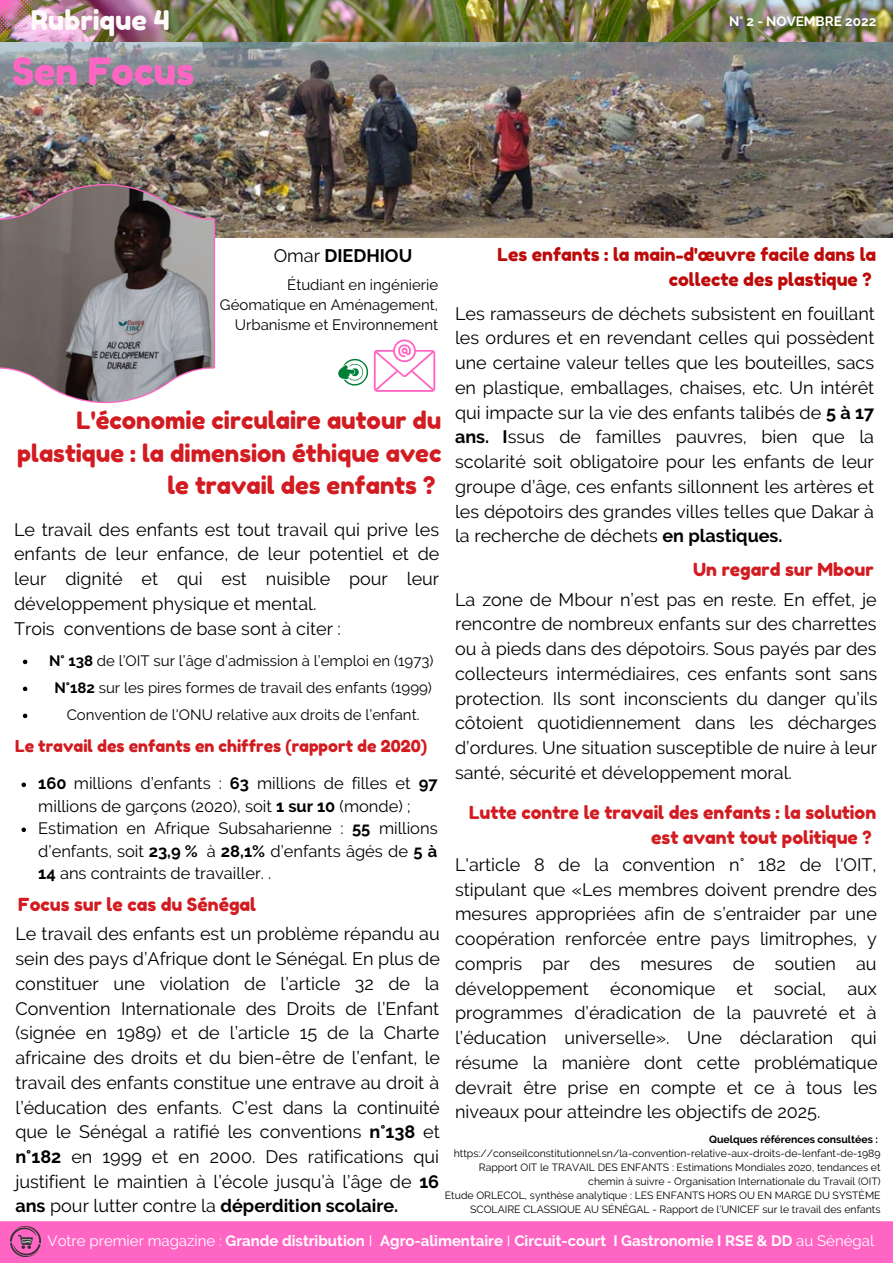
<style>
.page{position:relative;width:893px;height:1264px;background:#fff}
.page>*{position:absolute;margin:0;border:0;box-sizing:border-box;transform-origin:0 0}
.t1{font:37.5px "Fredoka One";color:#ff66c4}
.t2{font:27px "Fredoka One";color:#fefafa}
.t3{font:24px/32.5px "Fredoka One";color:#d21c21;text-align:right}
.t4{font:700 18.15px "Raleway";color:#000}
.t5{font:18px/24.8px "Raleway";color:#000;text-align:justify}
.t6{font:18px/24.8px "Fredoka One";color:#d21c21;text-align:right}
.t7{font:18px/24.8px "Fredoka One";color:#bd0a0a;text-align:right}
.t8{font:16.5px/22.5px "Raleway";color:#000}
.t9{font:16.5px "Fredoka One";color:#d21c21}
.t10{font:15px/20.2px "Raleway";color:#000;text-align:right}
.t11{font:700 15px "Raleway";color:#fff}
.t12{font:700 13.5px "Raleway";color:#fff}
.t13{font:10.5px/14px "Raleway";color:#000;text-align:right}
.t14{font:700 10.5px "Raleway";color:#000}
.s1{font-weight:400}
.s2{font-weight:700}
</style>
<div class="page">
<div style="left:0;top:1221px;width:892px;height:41px;background:#ff66c4"></div>
<img style="left:10px;top:1226px;width:30px;height:30px">
<img style="left:0;top:42px;width:892px;height:195px">
<img style="left:43px;top:0;width:849px;height:42px">
<img style="left:0;top:0;width:43px;height:44px">
<img style="left:0;top:185px;width:214px;height:217px">
<svg style="left:21px;top:782px;width:5px;height:5px"></svg>
<svg style="left:21px;top:827px;width:5px;height:5px"></svg>
<svg style="left:338px;top:339px;width:97px;height:53px"></svg>
<svg style="left:23px;top:659px;width:4px;height:5px"></svg>
<svg style="left:23px;top:686px;width:4px;height:5px"></svg>
<svg style="left:23px;top:713px;width:4px;height:5px"></svg>
<p class="t2" style="left:31px;top:4px;width:140px">Rubrique 4</p>
<p class="t12" style="left:729px;top:13px;width:149px">N° 2 - NOVEMBRE 2022</p>
<p class="t1" style="left:12px;top:49px;width:184px">Sen Focus</p>
<p class="t7" style="left:497px;top:242px;width:380px">Les enfants : la main-d'œuvre facile dans la collecte des plastique ?</p>
<p class="t4" style="left:274px;top:245px;width:140px"><span class="s1">Omar</span> DIEDHIOU</p>
<p class="t10" style="left:220px;top:274px;width:220px">Étudiant en ingénierie<br>Géomatique en Aménagement,<br>Urbanisme et Environnement</p>
<p class="t5" style="left:455px;top:301px;width:421px">Les ramasseurs de déchets subsistent en fouillant les ordures et en revendant celles qui possèdent une certaine valeur telles que les bouteilles, sacs en plastique, emballages, chaises, etc. Un intérêt qui impacte sur la vie des enfants talibés de <span class="s2">5 à 17 ans. I</span>ssus de familles pauvres, bien que la scolarité soit obligatoire pour les enfants de leur groupe d’âge, ces enfants sillonnent les artères et les dépotoirs des grandes villes telles que Dakar à la recherche de déchets <span class="s2">en plastiques.</span></p>
<p class="t3" style="left:17px;top:404px;width:425px">L'économie circulaire autour du plastique : la dimension éthique avec le travail des enfants ?</p>
<p class="t5" style="left:14px;top:517px;width:427px">Le travail des enfants est tout travail qui prive les enfants de leur enfance, de leur potentiel et de leur dignité et qui est nuisible pour leur développement physique et mental.</p>
<p class="t5" style="left:14px;top:615px;width:328px">Trois conventions de base sont à citer :</p>
<p class="t6" style="left:693px;top:556px;width:182px">Un regard sur Mbour</p>
<p class="t5" style="left:455px;top:587px;width:424px">La zone de Mbour n’est pas en reste. En effet, je rencontre de nombreux enfants sur des charrettes ou à pieds dans des dépotoirs. Sous payés par des collecteurs intermédiaires, ces enfants sont sans protection. Ils sont inconscients du danger qu’ils côtoient quotidiennement dans les décharges d’ordures. Une situation susceptible de nuire à leur santé, sécurité et développement moral.</p>
<p class="t10" style="left:49px;top:651px;width:386px"><span class="s2">N° 138</span> de l’OIT sur l’âge d’admission à l’emploi en (1973)</p>
<p class="t10" style="left:54px;top:678px;width:379px"><span class="s2">N°182</span> sur les pires formes de travail des enfants (1999)</p>
<p class="t10" style="left:67px;top:705px;width:354px">Convention de l'ONU relative aux droits de l’enfant.</p>
<p class="t9" style="left:15px;top:736px;width:413px">Le travail des enfants en chiffres (rapport de 2020)</p>
<p class="t8" style="left:38px;top:772px;width:401px"><span class="s2">160</span> millions d’enfants : <span class="s2">63</span> millions de filles et <span class="s2">97 </span>millions de garçons (2020), soit <span class="s2">1 sur 10</span> (monde) ;</p>
<p class="t8" style="left:38px;top:817px;width:401px;text-align:justify">Estimation en Afrique Subsaharienne : <span class="s2">55</span> millions d’enfants, soit <span class="s2">23,9 %</span> à <span class="s2">28,1%</span> d’enfants âgés de <span class="s2">5 à 14</span> ans contraints de travailler. .</p>
<p class="t6" style="left:469px;top:800px;width:408px">Lutte contre le travail des enfants : la solution est avant tout politique ?</p>
<p class="t5" style="left:455px;top:852px;width:424px">L'article 8 de la convention n° 182 de l'OIT, stipulant que «Les membres doivent prendre des mesures appropriées afin de s’entraider par une coopération renforcée entre pays limitrophes, y compris par des mesures de soutien au développement économique et social, aux programmes d’éradication de la pauvreté et à l’éducation universelle». Une déclaration qui résume la manière dont cette problématique devrait être prise en compte et ce à tous les niveaux pour atteindre les objectifs de 2025.</p>
<p class="t6" style="left:18px;top:892px;width:239px">Focus sur le cas du Sénégal</p>
<p class="t5" style="left:15px;top:921px;width:426px">Le travail des enfants est un problème répandu au sein des pays d’Afrique dont le Sénégal. En plus de constituer une violation de l’article 32 de la Convention Internationale des Droits de l’Enfant (signée en 1989) et de l’article 15 de la Charte africaine des droits et du bien-être de l’enfant, le travail des enfants constitue une entrave au droit à l’éducation des enfants. C’est dans la continuité que le Sénégal a ratifié les conventions <span class="s2">n°138</span> et <span class="s2">n°182</span> en 1999 et en 2000. Des ratifications qui justifient le maintien à l’école jusqu’à l’âge de <span class="s2">16 ans</span> pour lutter contre la <span class="s2">déperdition scolaire.</span></p>
<p class="t14" style="left:709px;top:1132px;width:170px">Quelques références consultées :</p>
<p class="t13" style="left:454px;top:1145px;width:428px">https://conseilconstitutionnel.sn/la-convention-relative-aux-droits-de-lenfant-de-1989</p>
<p class="t13" style="left:479px;top:1159px;width:403px">Rapport OIT le TRAVAIL DES ENFANTS : Estimations Mondiales 2020, tendances et chemin à suivre - Organisation Internationale du Travail (OIT)</p>
<p class="t13" style="left:445px;top:1187px;width:437px">Etude ORLECOL, synthèse analytique : LES ENFANTS HORS OU EN MARGE DU SYSTÈME<br>SCOLAIRE CLASSIQUE AU SÉNÉGAL - Rapport de l’UNICEF sur le travail des enfants</p>
<p class="t11" style="left:48px;top:1231px;width:828px"><span class="s1">Votre premier magazine :</span> Grande distribution <span class="s1">I</span> Agro-alimentaire <span class="s1">I</span> Circuit-court I Gastronomie I RSE &amp; DD <span class="s1">au Sénégal</span></p>
</div>
